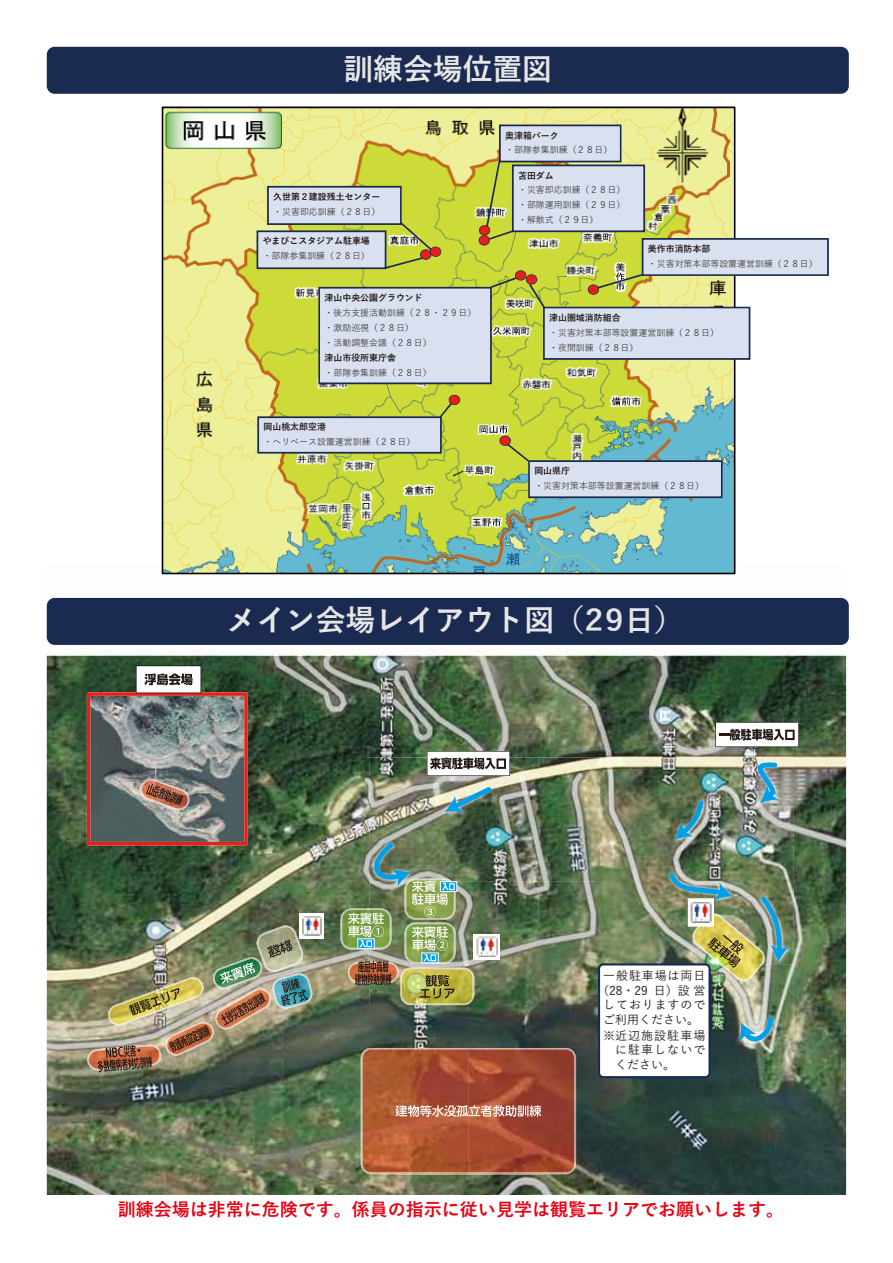
<style>
.page{position:relative;width:893px;height:1263px;background:#fff}
.page>*{position:absolute;margin:0;border:0;box-sizing:border-box;transform-origin:0 0}
.t1{font:700 29.85px "Yu Gothic";color:#e7e6e6}
.t2{font:700 18px "Yu Gothic";color:#e60012}
.t3{font:500 12px/14.4px "Yu Gothic";letter-spacing:.07em;color:#221815;text-align:center}
.t4{font:9px/15px "Yu Gothic";color:#221815}
.t5{font:700 9px "Yu Gothic";color:#221815}
</style>
<div class="page">
<img style="left:47px;top:564px;width:799px;height:631px">
<img style="left:299px;top:914px;width:25px;height:24px">
<img style="left:397px;top:1090px;width:143px;height:82px">
<img style="left:361px;top:1079px;width:35px;height:95px">
<img style="left:540px;top:1079px;width:36px;height:95px">
<img style="left:396px;top:1172px;width:144px;height:2px">
<img style="left:362px;top:1048px;width:213px;height:42px">
<img style="left:362px;top:1090px;width:35px;height:83px">
<img style="left:540px;top:1090px;width:35px;height:83px">
<img style="left:87px;top:1044px;width:74px;height:26px">
<img style="left:88px;top:1045px;width:73px;height:25px">
<img style="left:215px;top:988px;width:56px;height:41px">
<img style="left:215px;top:989px;width:56px;height:39px">
<img style="left:165px;top:1022px;width:49px;height:33px">
<img style="left:272px;top:973px;width:41px;height:1px">
<img style="left:272px;top:974px;width:41px;height:34px">
<img style="left:108px;top:977px;width:96px;height:1px">
<img style="left:108px;top:978px;width:96px;height:47px">
<img style="left:213px;top:957px;width:50px;height:32px">
<img style="left:213px;top:958px;width:50px;height:30px">
<img style="left:256px;top:925px;width:48px;height:47px">
<img style="left:256px;top:926px;width:48px;height:45px">
<img style="left:341px;top:909px;width:7px;height:40px">
<img style="left:369px;top:757px;width:425px;height:290px">
<img style="left:692px;top:914px;width:73px;height:66px">
<img style="left:474px;top:934px;width:26px;height:25px">
<img style="left:688px;top:900px;width:26px;height:26px">
<img style="left:400px;top:967px;width:74px;height:38px">
<img style="left:401px;top:968px;width:72px;height:36px">
<svg style="left:745px;top:761px;width:35px;height:42px"></svg>
<svg style="left:666px;top:869px;width:67px;height:31px;background:#73968e"></svg>
<svg style="left:674px;top:797px;width:33px;height:43px"></svg>
<svg style="left:444px;top:785px;width:50px;height:28px"></svg>
<svg style="left:757px;top:892px;width:32px;height:71px;background:#6e9284"></svg>
<svg style="left:739px;top:1014px;width:37px;height:34px"></svg>
<svg style="left:707px;top:935px;width:37px;height:33px"></svg>
<svg style="left:129px;top:988px;width:51px;height:27px"></svg>
<svg style="left:396px;top:1105px;width:145px;height:12px;background:#d19e8e"></svg>
<svg style="left:97px;top:1045px;width:55px;height:27px"></svg>
<svg style="left:221px;top:992px;width:45px;height:33px"></svg>
<svg style="left:169px;top:1025px;width:42px;height:28px"></svg>
<svg style="left:281px;top:978px;width:27px;height:28px"></svg>
<svg style="left:267px;top:939px;width:25px;height:19px"></svg>
<svg style="left:220px;top:962px;width:35px;height:22px"></svg>
<svg style="left:427px;top:751px;width:83px;height:25px"></svg>
<svg style="left:715px;top:722px;width:84px;height:25px"></svg>
<svg style="left:87px;top:666px;width:161px;height:179px;background:#7c7773"></svg>
<svg style="left:455px;top:881px;width:2px;height:11px"></svg>
<img style="left:348px;top:838px;width:107px;height:160px">
<div style="left:47px;top:598px;width:802px;height:47px;background:#1a2a51;border-radius:8px"></div>
<div style="left:47px;top:47px;width:802px;height:47px;background:#1a2a51;border-radius:8px"></div>
<svg style="left:162px;top:107px;width:573px;height:467px;background:#bdd187"></svg>
<svg style="left:257px;top:125px;width:572px;height:259px;background:#d4d9a9"></svg>
<svg style="left:257px;top:395px;width:203px;height:59px;background:#c6cf9a"></svg>
<svg style="left:499px;top:436px;width:224px;height:62px;background:#b0c7b1"></svg>
<div style="left:599px;top:964px;width:111px;height:113px;background:#fff;border-radius:4px"></div>
<div style="left:598px;top:963px;width:113px;height:115px;border:2px solid #1a2a51;border-radius:4px"></div>
<h1 class="t1" style="left:344px;top:52px;width:210px">訓練会場位置図</h1>
<p class="t5" style="left:273px;top:191px;width:109px">久世第２建設残土センター</p>
<p class="t4" style="left:273px;top:203px;width:109px">・災害即応訓練（２８日）</p>
<p class="t5" style="left:263px;top:236px;width:109px">やまびこスタジアム駐車場</p>
<p class="t4" style="left:263px;top:247px;width:109px">・部隊参集訓練（２８日）</p>
<p class="t5" style="left:325px;top:292px;width:100px">津山中央公園グラウンド</p>
<p class="t4" style="left:325px;top:304px;width:153px">・後方支援活動訓練（２８・２９日）・激励巡視（２８日）<br>・活動調整会議（２８日）</p>
<p class="t5" style="left:325px;top:352px;width:73px">津山市役所東庁舎</p>
<p class="t4" style="left:325px;top:364px;width:109px">・部隊参集訓練（２８日）</p>
<p class="t5" style="left:263px;top:422px;width:64px">岡山桃太郎空港</p>
<p class="t4" style="left:263px;top:433px;width:153px">・ヘリベース設置運営訓練（２８日）</p>
<p class="t5" style="left:505px;top:130px;width:55px">奥津箱パーク</p>
<p class="t4" style="left:505px;top:142px;width:109px">・部隊参集訓練（２８日）</p>
<p class="t5" style="left:518px;top:170px;width:37px">苫田ダム</p>
<p class="t4" style="left:518px;top:182px;width:109px;text-align:justify">・災害即応訓練（２８日）・部隊運用訓練（２９日）・解散式（２９日）</p>
<p class="t5" style="left:648px;top:244px;width:64px">美作市消防本部</p>
<p class="t4" style="left:648px;top:255px;width:171px">・災害対策本部等設置運営訓練（２８日）</p>
<p class="t5" style="left:549px;top:312px;width:73px">津山圏域消防組合</p>
<p class="t4" style="left:549px;top:324px;width:171px">・災害対策本部等設置運営訓練（２８日）・夜間訓練（２８日）</p>
<p class="t5" style="left:534px;top:466px;width:37px">岡山県庁</p>
<p class="t4" style="left:534px;top:477px;width:171px">・災害対策本部等設置運営訓練（２８日）</p>
<h1 class="t1" style="left:226px;top:603px;width:459px">メイン会場レイアウト図（２９日）</h1>
<h3 class="t3" style="left:597px;top:967px;width:110px">一般駐車場は両日（28・29 日）設営しておりますのでご利用ください。</h3>
<h3 class="t3" style="left:615px;top:1027px;width:92px;text-align:justify;text-indent:-12px">※近辺施設駐車場に駐車しないでください。</h3>
<h2 class="t2" style="left:118px;top:1199px;width:667px">訓練会場は非常に危険です。係員の指示に従い見学は観覧エリアでお願いします。</h2>
</div>
